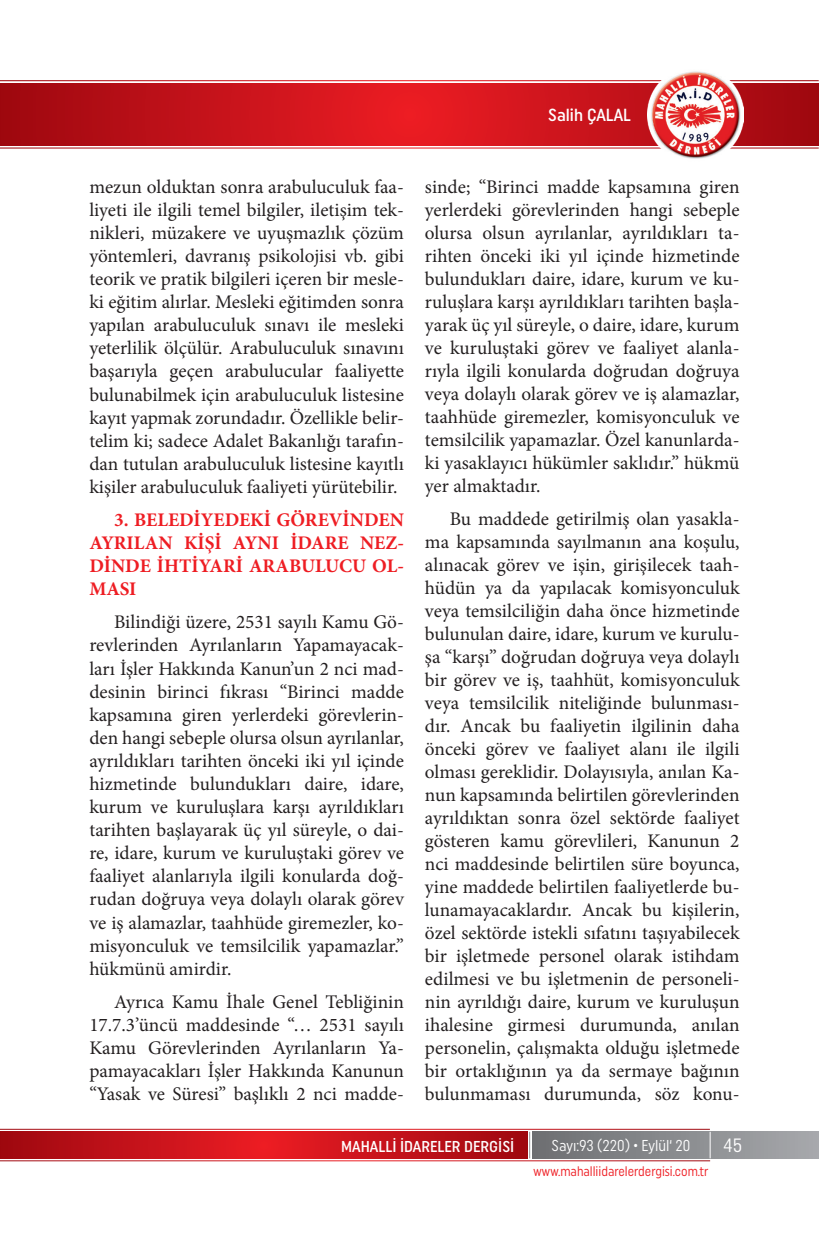
<style>
.page{position:relative;width:819px;height:1241px;background:#fff}
.page>*{position:absolute;margin:0;border:0;box-sizing:border-box;transform-origin:0 0}
.t1{font:19.25px/22.9px "Minion Pro";color:#231f20;text-align:justify}
.t2{font:700 19.25px/23.1px "Minion Pro";color:#ee1d23;text-align:justify}
.t3{font:19.25px "Uniform Condensed";color:#fff}
.t4{font:500 17.5px "Uniform Condensed";color:#fff}
.t5{font:500 15.75px "Uniform Condensed";color:#fff}
.t6{font:15.75px "Uniform Condensed";color:#fff;scale:.95 1}
.t7{font:13.83px "Uniform Condensed";color:#ee1d23;scale:.92 1}
</style>
<div class="page">
<svg style="left:0;top:83px;width:819px;height:62px;background:#c6121a"></svg>
<img style="left:647px;top:71px;width:96px;height:88px">
<div style="left:532px;top:1131px;width:287px;height:27px;background:linear-gradient(to right,#6d6f71,#a8a9ad)"></div>
<svg style="left:0;top:1131px;width:527px;height:27px;background:#c41219"></svg>
<svg style="left:529px;top:1131px;width:1px;height:27px"></svg>
<svg style="left:709px;top:1131px;width:1px;height:27px"></svg>
<p class="t4" style="left:548px;top:105px;width:84px">Salih ÇALAL</p>
<p class="t1" style="left:89px;top:175px;width:316px">mezun olduktan sonra arabuluculuk faa&shy;liyeti ile ilgili temel bilgiler, iletişim tek&shy;nikleri, müzakere ve uyuşmazlık çözüm yöntemleri, davranış psikolojisi vb. gibi teorik ve pratik bilgileri içeren bir mesle&shy;ki eğitim alırlar. Mesleki eğitimden sonra yapılan arabuluculuk sınavı ile mesleki yeterlilik ölçülür. Arabuluculuk sınavını başarıyla geçen arabulucular faaliyette bulunabilmek için arabuluculuk listesine kayıt yapmak zorundadır. Özellikle belir&shy;telim ki; sadece Adalet Bakanlığı tarafın&shy;dan tutulan arabuluculuk listesine kayıtlı kişiler arabuluculuk faaliyeti yürütebilir.</p>
<p class="t2" style="left:89px;top:508px;width:316px;text-indent:25px">3. BELEDİYEDEKİ GÖREVİNDEN AYRILAN KİŞİ AYNI İDARE NEZ-DİNDE İHTİYARİ ARABULUCU OL-MASI</p>
<p class="t1" style="left:89px;top:610px;width:316px;text-indent:25px">Bilindiği üzere, 2531 sayılı Kamu Gö&shy;revlerinden Ayrılanların Yapamayacak&shy;ları İşler Hakkında Kanun’un 2 nci mad&shy;desinin birinci fıkrası “Birinci madde kapsamına giren yerlerdeki görevlerin&shy;den hangi sebeple olursa olsun ayrılanlar, ayrıldıkları tarihten önceki iki yıl içinde hizmetinde bulundukları daire, idare, kurum ve kuruluşlara karşı ayrıldıkları tarihten başlayarak üç yıl süreyle, o dai&shy;re, idare, kurum ve kuruluştaki görev ve faaliyet alanlarıyla ilgili konularda doğ&shy;rudan doğruya veya dolaylı olarak görev ve iş alamazlar, taahhüde giremezler, ko&shy;misyonculuk ve temsilcilik yapamazlar.” hükmünü amirdir.</p>
<p class="t1" style="left:89px;top:990px;width:316px;text-indent:25px">Ayrıca Kamu İhale Genel Tebliğinin 17.7.3’üncü maddesinde “… 2531 sayılı Kamu Görevlerinden Ayrılanların Ya&shy;pamayacakları İşler Hakkında Kanunun “Yasak ve Süresi” başlıklı 2 nci madde-</p>
<p class="t1" style="left:425px;top:175px;width:316px">sinde; “Birinci madde kapsamına giren yerlerdeki görevlerinden hangi sebeple olursa olsun ayrılanlar, ayrıldıkları ta&shy;rihten önceki iki yıl içinde hizmetinde bulundukları daire, idare, kurum ve ku&shy;ruluşlara karşı ayrıldıkları tarihten başla&shy;yarak üç yıl süreyle, o daire, idare, kurum ve kuruluştaki görev ve faaliyet alanla&shy;rıyla ilgili konularda doğrudan doğruya veya dolaylı olarak görev ve iş alamazlar, taahhüde giremezler, komisyonculuk ve temsilcilik yapamazlar. Özel kanunlarda&shy;ki yasaklayıcı hükümler saklıdır.” hükmü yer almaktadır.</p>
<p class="t1" style="left:425px;top:507px;width:316px;text-indent:25px">Bu maddede getirilmiş olan yasakla&shy;ma kapsamında sayılmanın ana koşulu, alınacak görev ve işin, girişilecek taah&shy;hüdün ya da yapılacak komisyonculuk veya temsilciliğin daha önce hizmetinde bulunulan daire, idare, kurum ve kurulu&shy;şa “karşı” doğrudan doğruya veya dolaylı bir görev ve iş, taahhüt, komisyonculuk veya temsilcilik niteliğinde bulunması&shy;dır. Ancak bu faaliyetin ilgilinin daha önceki görev ve faaliyet alanı ile ilgili olması gereklidir. Dolayısıyla, anılan Ka&shy;nun kapsamında belirtilen görevlerinden ayrıldıktan sonra özel sektörde faaliyet gösteren kamu görevlileri, Kanunun 2 nci maddesinde belirtilen süre boyunca, yine maddede belirtilen faaliyetlerde bu&shy;lunamayacaklardır. Ancak bu kişilerin, özel sektörde istekli sıfatını taşıyabilecek bir işletmede personel olarak istihdam edilmesi ve bu işletmenin de personeli&shy;nin ayrıldığı daire, kurum ve kuruluşun ihalesine girmesi durumunda, anılan personelin, çalışmakta olduğu işletmede bir ortaklığının ya da sermaye bağının bulunmaması durumunda, söz konu-</p>
<p class="t5" style="left:341px;top:1136px;width:175px">MAHALLİ İDARELER DERGİSİ</p>
<p class="t6" style="left:551px;top:1136px;width:148px">Sayı:93 (220) • Eylül‘ 20</p>
<p class="t3" style="left:723px;top:1133px;width:21px">45</p>
<p class="t7" style="left:533px;top:1162px;width:192px">www.mahalliidarelerdergisi.com.tr</p>
</div>
